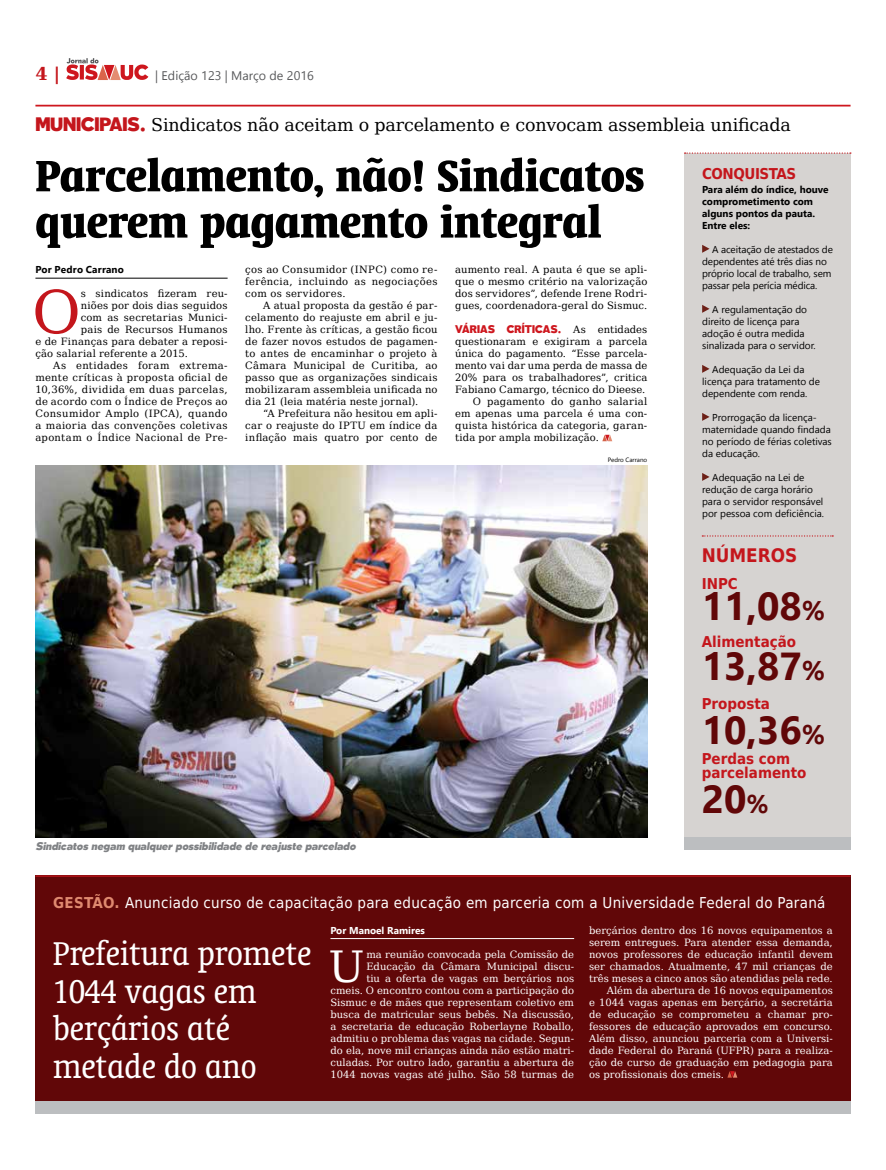
<style>
.page{position:relative;width:886px;height:1170px;background:#fff}
.page>*{position:absolute;margin:0;border:0;box-sizing:border-box;transform-origin:0 0}
.t1{font:59.38px "DejaVu Serif";color:#c4161c}
.t2{font:700 condensed 50px/46.2px "Oranda BT";color:#000}
.t3{font:42.88px "DejaVu Serif";color:#fff}
.t4{font:700 39px "Khmer UI";color:#610708}
.t5{font:condensed 37.5px/37.5px "Oranda BT";color:#fff}
.t6{font:700 18.75px "DejaVu Sans Condensed";color:#c4161c}
.t7{font:17.5px "DejaVu Serif";letter-spacing:-.01em;color:#000}
.t8{font:700 17.5px "DejaVu Serif";color:#c4161c}
.t9{font:15px "DejaVu Sans Condensed";letter-spacing:.02em;color:#fff}
.t10{font:700 15px/14.2px "DejaVu Sans Condensed";letter-spacing:-.015em;color:#c4161c}
.t11{font:12.5px "Khmer UI";color:#58595b}
.t12{font:10px/12px "DejaVu Serif";letter-spacing:.02em;color:#000;text-align:justify}
.t13{font:10px/12px "DejaVu Serif";color:#fff;text-align:right}
.t14{font:10px/12px "Khmer UI";color:#000}
.t15{font:700 10px/12px "Khmer UI";color:#000}
.t16{font:italic 900 10px "Tabarra";letter-spacing:-.225em;color:#808285}
.t17{font:10px "DejaVu Serif";letter-spacing:.04em;color:#000}
.t18{font:900 10px "Tabarra";letter-spacing:.01em;color:#ce171e}
.t19{font:700 10px "Khmer UI";color:#fff}
.t20{font:6.25px "Khmer UI";color:#000}
.s1{font-family:"Tabarra";font-weight:900;color:#c4161c}
.s2{font-family:"DejaVu Serif";font-weight:400;color:#000}
.s3{font-size:26.88px}
.s4{font-size:25.62px}
.s5{font-weight:700;color:#df896f}
</style>
<div class="page">
<svg style="left:66px;top:58px;width:82px;height:22px"></svg>
<img style="left:35px;top:465px;width:613px;height:372px">
<div style="left:684px;top:153px;width:166px;height:695px;background:#d6d3d1"></div>
<div style="left:684px;top:837px;width:166px;height:12px;background:#bcbec0"></div>
<svg style="left:684px;top:152px;width:167px;height:2px"></svg>
<svg style="left:702px;top:535px;width:131px;height:1px"></svg>
<svg style="left:702px;top:245px;width:7px;height:8px"></svg>
<svg style="left:702px;top:305px;width:7px;height:8px"></svg>
<svg style="left:702px;top:365px;width:7px;height:8px"></svg>
<svg style="left:702px;top:413px;width:7px;height:8px"></svg>
<svg style="left:702px;top:473px;width:7px;height:8px"></svg>
<hr style="left:35px;top:105px;width:815px;height:1px;background:#ce171e">
<hr style="left:35px;top:278px;width:193px;height:1px;background:#000">
<svg style="left:602px;top:435px;width:10px;height:6px"></svg>
<div style="left:35px;top:875px;width:815px;height:232px;background:#610708"></div>
<hr style="left:35px;top:875px;width:815px;height:1px;background:#c4161c">
<div style="left:35px;top:1101px;width:815px;height:12px;background:#bcbec0"></div>
<hr style="left:330px;top:938px;width:244px;height:1px;background:#fff">
<svg style="left:727px;top:1071px;width:10px;height:6px"></svg>
<h3 class="t8" style="left:35px;top:58px;width:26px">4 |</h3>
<p class="t11" style="left:155px;top:68px;width:160px">| Edição 123 | Março de 2016</p>
<h3 class="t7" style="left:35px;top:109px;width:757px"><span class="s1">MUNICIPAIS.</span> Sindicatos não aceitam o parcelamento e convocam assembleia unificada</h3>
<h2 class="t2" style="left:35px;top:151px;width:610px">Parcelamento, não! Sindicatos querem pagamento integral</h2>
<p class="t15" style="left:35px;top:264px;width:90px">Por Pedro Carrano</p>
<h1 class="t1" style="left:32px;top:259px;width:50px">O</h1>
<p class="t12" style="left:81px;top:287px;width:148px">s sindicatos fizeram reu-</p>
<h3 class="t10" style="left:702px;top:167px;width:95px">Conquistas</h3>
<p class="t15" style="left:702px;top:183px;width:128px">Para além do índice, houve comprometimento com alguns pontos da pauta.<br>Entre eles:</p>
<p class="t14" style="left:702px;top:243px;width:132px;text-indent:10px">A aceitação de atestados de dependentes até três dias no próprio local de trabalho, sem passar pela perícia médica.</p>
<p class="t14" style="left:702px;top:303px;width:115px;text-indent:10px">A regulamentação do direito de licença para adoção é outra medida sinalizada para o servidor.</p>
<p class="t14" style="left:702px;top:363px;width:119px;text-indent:10px">Adequação da Lei da licença para tratamento de dependente com renda.</p>
<p class="t14" style="left:702px;top:411px;width:131px;text-indent:10px">Prorrogação da licença&shy;maternidade quando findada no período de férias coletivas da educação.</p>
<p class="t14" style="left:702px;top:471px;width:123px;text-indent:10px">Adequação na Lei de redução de carga horário para o servidor responsável por pessoa com deficiência.</p>
<p class="t12" style="left:455px;top:263px;width:194px">aumento real. A pauta é que se apli&shy;que o mesmo critério na valorização dos servidores”, defende Irene Rodri&shy;gues, coordenadora-geral do Sismuc.</p>
<p class="t18" style="left:455px;top:323px;width:194px">VÁRIAS CRÍTICAS. <span class="s2">As entidades</span></p>
<p class="t12" style="left:455px;top:335px;width:194px">questionaram e exigiram a parcela</p>
<p class="t12" style="left:455px;top:347px;width:194px">única do pagamento. “Esse parcela-</p>
<p class="t12" style="left:455px;top:359px;width:194px">mento vai dar uma perda de massa de</p>
<p class="t12" style="left:455px;top:371px;width:194px">20% para os trabalhadores”, critica</p>
<p class="t12" style="left:455px;top:383px;width:192px">Fabiano Camargo, técnico do Dieese.</p>
<p class="t12" style="left:473px;top:395px;width:176px">O pagamento do ganho salarial</p>
<p class="t12" style="left:455px;top:407px;width:194px">em apenas uma parcela é uma con-</p>
<p class="t12" style="left:455px;top:419px;width:194px">quista histórica da categoria, garan-</p>
<p class="t12" style="left:455px;top:431px;width:145px">tida por ampla mobilização.</p>
<p class="t12" style="left:245px;top:263px;width:194px">ços ao Consumidor (INPC) como re&shy;ferência, incluindo as negociações com os servidores.</p>
<p class="t12" style="left:245px;top:299px;width:194px;text-indent:18px">A atual proposta da gestão é par&shy;celamento do reajuste em abril e ju&shy;lho. Frente às críticas, a gestão ficou de fazer novos estudos de pagamen&shy;to antes de encaminhar o projeto à Câmara Municipal de Curitiba, ao passo que as organizações sindicais mobilizaram assembleia unificada no dia 21 (leia matéria neste jornal).</p>
<p class="t12" style="left:245px;top:407px;width:194px;text-indent:18px">“A Prefeitura não hesitou em apli&shy;car o reajuste do IPTU em índice da inflação mais quatro por cento de</p>
<p class="t12" style="left:81px;top:299px;width:148px">niões por dois dias seguidos</p>
<p class="t12" style="left:81px;top:311px;width:148px">com as secretarias Munici-</p>
<p class="t12" style="left:81px;top:323px;width:148px">pais de Recursos Humanos</p>
<p class="t12" style="left:35px;top:335px;width:194px">e de Finanças para debater a reposi-</p>
<p class="t12" style="left:35px;top:347px;width:154px">ção salarial referente a 2015.</p>
<p class="t12" style="left:53px;top:359px;width:176px">As entidades foram extrema-</p>
<p class="t17" style="left:35px;top:369px;width:194px">mente críticas à proposta oficial de</p>
<p class="t12" style="left:35px;top:383px;width:194px">10,36%, dividida em duas parcelas,</p>
<p class="t12" style="left:35px;top:395px;width:194px">de acordo com o Índice de Preços ao</p>
<p class="t12" style="left:35px;top:407px;width:194px">Consumidor Amplo (IPCA), quando</p>
<p class="t12" style="left:35px;top:419px;width:194px">a maioria das convenções coletivas</p>
<p class="t12" style="left:35px;top:431px;width:194px">apontam o Índice Nacional de Pre-</p>
<p class="t20" style="left:608px;top:456px;width:41px">Pedro Carrano</p>
<p class="t16" style="left:35px;top:839px;width:324px">Sindicatos negam qualquer possibilidade de reajuste parcelado</p>
<h3 class="t6" style="left:702px;top:539px;width:97px">Números</h3>
<h3 class="t10" style="left:702px;top:575px;width:38px">INP C</h3>
<h3 class="t4" style="left:702px;top:584px;width:125px">11,08<span class="s3">%</span></h3>
<h3 class="t10" style="left:702px;top:634px;width:96px">Alimentação</h3>
<h3 class="t4" style="left:702px;top:644px;width:125px">13,87<span class="s3">%</span></h3>
<h3 class="t10" style="left:702px;top:696px;width:70px">Proposta</h3>
<h3 class="t4" style="left:702px;top:707px;width:125px">10,36<span class="s3">%</span></h3>
<h3 class="t10" style="left:702px;top:751px;width:106px">Perdas com parcelamento</h3>
<h3 class="t4" style="left:702px;top:776px;width:69px">20<span class="s4">%</span></h3>
<h3 class="t9" style="left:53px;top:890px;width:774px"><span class="s5">Gestão.</span> Anunciado curso de capacitação para educação em parceria com a Universidade Federal do Paraná</h3>
<h3 class="t5" style="left:53px;top:934px;width:260px">Prefeitura promete<br>1044 vagas em berçários até metade do ano</h3>
<p class="t13" style="left:589px;top:923px;width:245px">berçários dentro dos 16 novos equipamentos a</p>
<p class="t13" style="left:589px;top:935px;width:245px">serem entregues. Para atender essa demanda,</p>
<p class="t13" style="left:589px;top:947px;width:245px">novos professores de educação infantil devem</p>
<p class="t13" style="left:589px;top:959px;width:245px">ser chamados. Atualmente, 47 mil crianças de</p>
<p class="t13" style="left:589px;top:971px;width:245px">três meses a cinco anos são atendidas pela rede.</p>
<p class="t13" style="left:607px;top:983px;width:227px">Além da abertura de 16 novos equipamentos</p>
<p class="t13" style="left:589px;top:995px;width:245px">e 1044 vagas apenas em berçário, a secretária</p>
<p class="t13" style="left:589px;top:1007px;width:245px">de educação se comprometeu a chamar pro-</p>
<p class="t13" style="left:589px;top:1019px;width:245px">fessores de educação aprovados em concurso.</p>
<p class="t13" style="left:589px;top:1031px;width:245px">Além disso, anunciou parceria com a Universi-</p>
<p class="t13" style="left:589px;top:1043px;width:245px">dade Federal do Paraná (UFPR) para a realiza-</p>
<p class="t13" style="left:589px;top:1055px;width:245px">ção de curso de graduação em pedagogia para</p>
<p class="t13" style="left:589px;top:1067px;width:136px">os profissionais dos cmeis.</p>
<p class="t19" style="left:330px;top:924px;width:96px">Por Manoel Ramires</p>
<h3 class="t3" style="left:328px;top:928px;width:38px">U</h3>
<p class="t13" style="left:330px;top:947px;width:245px">ma reunião convocada pela Comissão de Educação da Câmara Municipal discu-<br>tiu a oferta de vagas em berçários nos<br>cmeis. O encontro contou com a participação do Sismuc e de mães que representam coletivo em busca de matricular seus bebês. Na discussão, a secretaria de educação Roberlayne Roballo, admitiu o problema das vagas na cidade. Segun&shy;do ela, nove mil crianças ainda não estão matri&shy;culadas. Por outro lado, garantiu a abertura de 1044 novas vagas até julho. São 58 turmas de</p>
</div>
